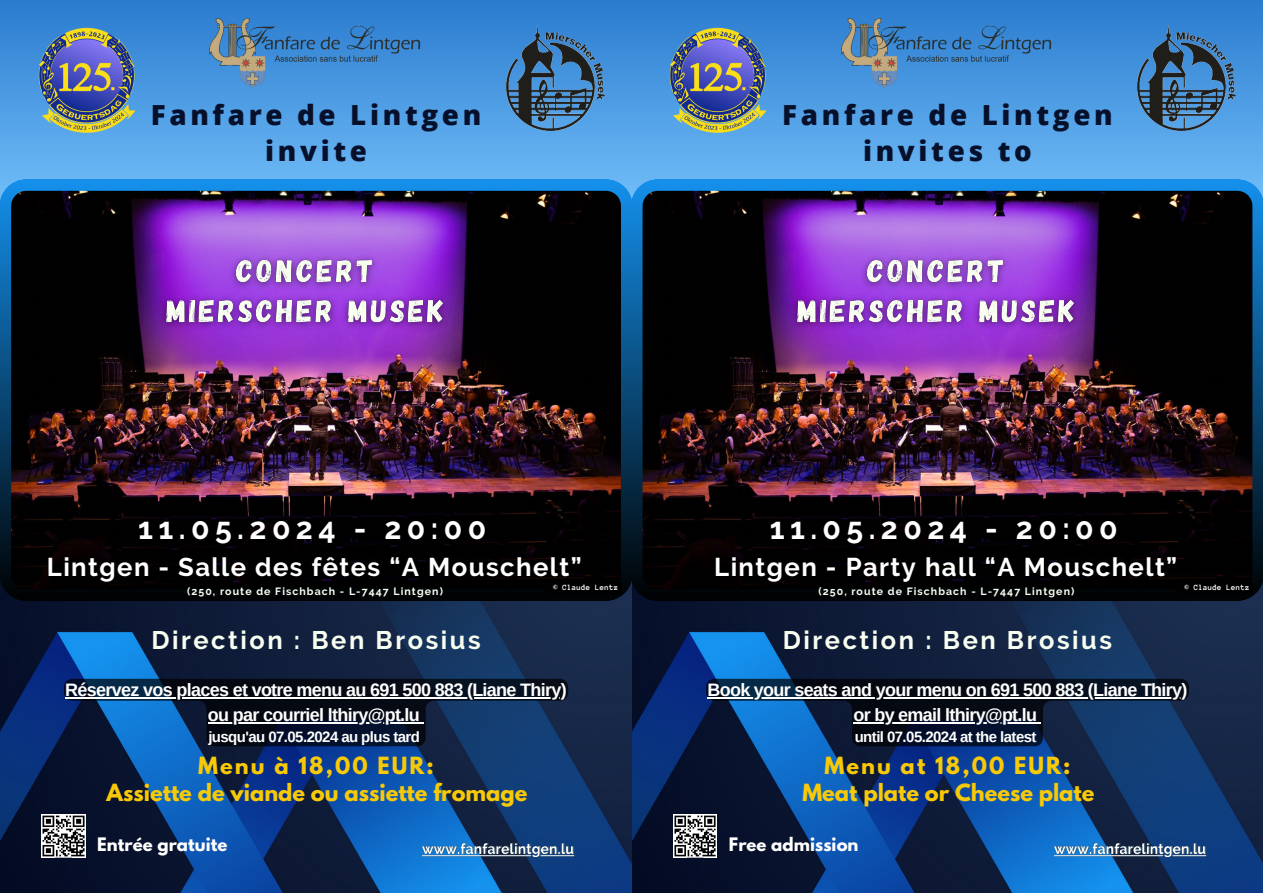
<style>
.page{position:relative;width:1263px;height:893px;background:#fff}
.page>*{position:absolute;margin:0;border:0;box-sizing:border-box;transform-origin:0 0}
.t1{font:700 30.15px "Raleway";letter-spacing:.18em;color:#fff}
.t2{font:800 27.75px/35.4px "Open Sans";letter-spacing:.13em;color:#07102b;text-align:center}
.t3{font:700 25.65px "Raleway";letter-spacing:.055em;color:#fff}
.t4{font:700 25.35px "Raleway";letter-spacing:.1em;color:#f8fff1}
.t5{font:700 21px/27px "League Spartan";color:#f8c906;text-align:center}
.t6{font:700 18px/24.8px "Arimo";letter-spacing:-.04em;color:#fff;text-align:center}
.t7{font:700 16.5px "League Spartan";letter-spacing:.005em;color:#fff}
.t8{font:700 15px "Arimo";letter-spacing:-.04em;color:#fff}
.t9{font:700 10.5px "Raleway";letter-spacing:.1em;color:#f8fff1}
.t10{font:700 8.25px "Anonymous Pro";letter-spacing:.02em;color:#fff}
</style>
<div class="page">
<svg style="left:632px;top:0;width:631px;height:179px;background:#4d9ce3"></svg>
<img style="left:632px;top:601px;width:631px;height:292px">
<img style="left:673px;top:814px;width:44px;height:43px">
<img style="left:657px;top:21px;width:120px;height:120px">
<img style="left:1137px;top:25px;width:98px;height:105px">
<img style="left:632px;top:179px;width:631px;height:422px">
<img style="left:1054px;top:841px;width:153px;height:18px">
<svg style="left:706px;top:679px;width:483px;height:67px;background:#122b49"></svg>
<img style="left:786px;top:250px;width:300px;height:86px">
<svg style="left:1176px;top:582px;width:77px;height:12px"></svg>
<img style="left:839px;top:17px;width:217px;height:71px">
<svg style="left:0;top:601px;width:632px;height:292px;background:#0e3266"></svg>
<div style="left:268px;top:612px;width:90px;height:52px;background:#12203e"></div>
<svg style="left:0;top:0;width:632px;height:179px;background:#4d9ce3"></svg>
<img style="left:42px;top:814px;width:43px;height:43px">
<img style="left:26px;top:21px;width:119px;height:120px">
<img style="left:506px;top:25px;width:98px;height:105px">
<img style="left:0;top:179px;width:632px;height:422px">
<img style="left:423px;top:841px;width:153px;height:18px">
<svg style="left:64px;top:679px;width:504px;height:67px;background:#122a48"></svg>
<img style="left:154px;top:250px;width:300px;height:86px">
<svg style="left:545px;top:582px;width:77px;height:12px"></svg>
<img style="left:208px;top:17px;width:216px;height:71px">
<h2 class="t2" style="left:151px;top:97px;width:332px">Fanfare de Lintgen invite</h2>
<h2 class="t2" style="left:782px;top:97px;width:332px">Fanfare de Lintgen invites to</h2>
<h1 class="t1" style="left:138px;top:510px;width:350px">11.05.2024 - 20:00</h1>
<h3 class="t3" style="left:47px;top:552px;width:536px">Lintgen - Salle des fêtes “A Mouschelt”</h3>
<p class="t9" style="left:187px;top:585px;width:257px">(250, route de Fischbach - L-7447 Lintgen)</p>
<h3 class="t4" style="left:151px;top:625px;width:331px">Direction : Ben Brosius</h3>
<p class="t10" style="left:553px;top:583px;width:67px">© Claude Lentz</p>
<p class="t6" style="left:65px;top:677px;width:503px">Réservez vos places et votre menu au 691 500 883 (Liane Thiry) ou par courriel lthiry@pt.lu</p>
<p class="t8" style="left:208px;top:728px;width:213px">jusqu'au 07.05.2024 au plus tard</p>
<p class="t5" style="left:107px;top:755px;width:422px">Menu à 18,00 EUR:<br>Assiette de viande ou assiette fromage</p>
<p class="t7" style="left:97px;top:837px;width:132px">Entrée gratuite</p>
<h1 class="t1" style="left:770px;top:510px;width:350px">11.05.2024 - 20:00</h1>
<h3 class="t3" style="left:714px;top:552px;width:464px">Lintgen - Party hall “A Mouschelt”</h3>
<p class="t9" style="left:818px;top:585px;width:257px">(250, route de Fischbach - L-7447 Lintgen)</p>
<h3 class="t4" style="left:783px;top:625px;width:331px">Direction : Ben Brosius</h3>
<p class="t10" style="left:1184px;top:583px;width:67px">© Claude Lentz</p>
<p class="t6" style="left:707px;top:677px;width:482px">Book your seats and your menu on 691 500 883 (Liane Thiry) or by email lthiry@pt.lu</p>
<p class="t8" style="left:855px;top:728px;width:183px">until 07.05.2024 at the latest</p>
<p class="t5" style="left:802px;top:755px;width:294px">Menu at 18,00 EUR:<br>Meat plate or Cheese plate</p>
<p class="t7" style="left:729px;top:837px;width:131px">Free admission</p>
</div>
